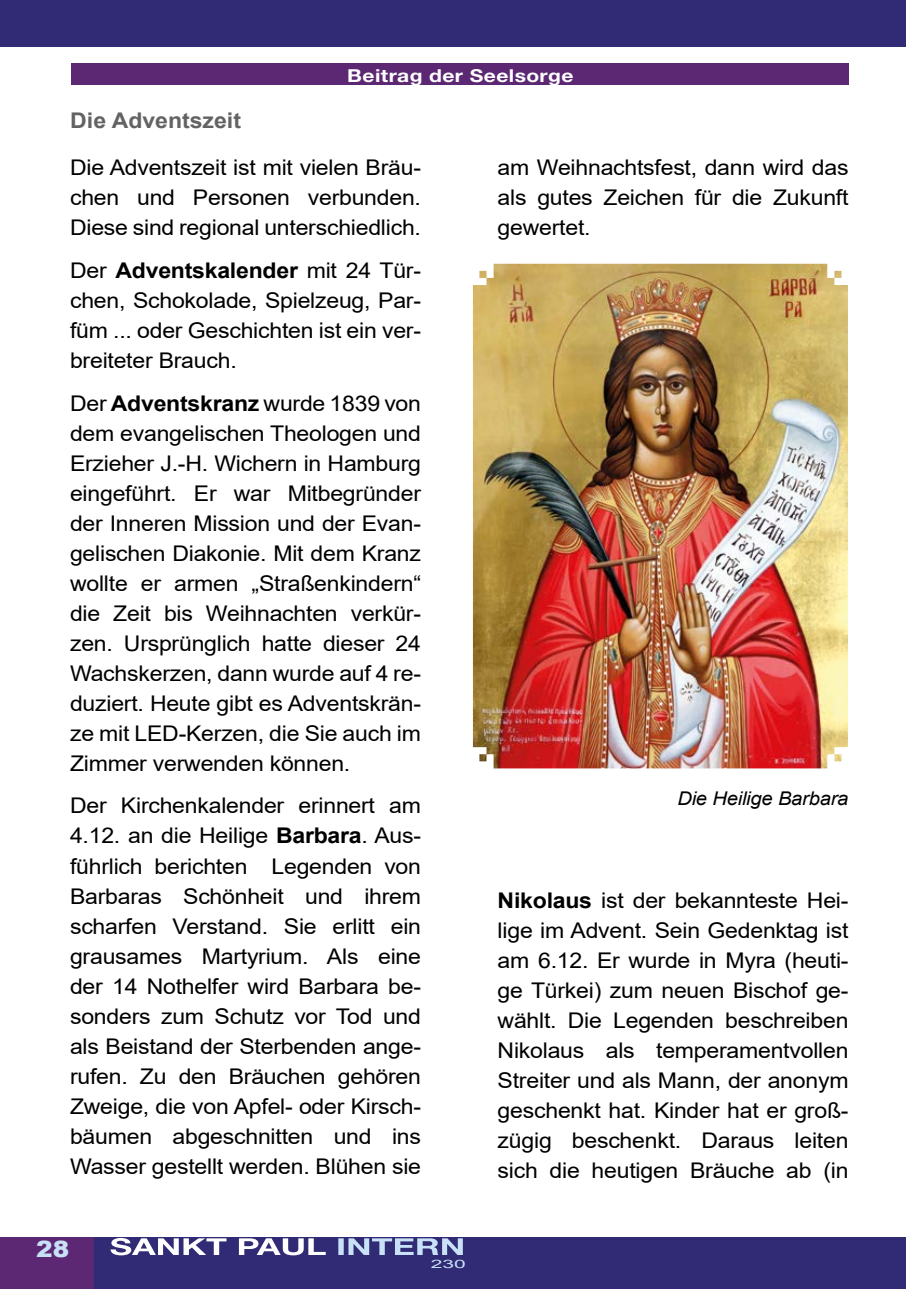
<style>
.page{position:relative;width:906px;height:1289px;background:#fff}
.page>*{position:absolute;margin:0;border:0;box-sizing:border-box;transform-origin:0 0}
.t1{font:900 22.5px "Arial";color:#c8e1f6;scale:1.1 1}
.t2{font:21.6px/30px "Arial";letter-spacing:-.01em;color:#000;text-align:justify;scale:1.07 1}
.t3{font:700 21.6px "Arial";color:#646363;scale:1.07 1}
.t4{font:italic 18.9px "Arial";letter-spacing:-.01em;color:#000;scale:1.07 1}
.t5{font:700 17.85px "Helvetica Neue LT Std";letter-spacing:.02em;color:#fff;scale:1.18 1}
.t6{font:11.55px "Arial";color:#c8e1f6;scale:1.82 1}
.s1{font-weight:700}
</style>
<div class="page">
<div style="left:0;top:0;width:906px;height:47px;background:#312a74"></div>
<div style="left:94px;top:1237px;width:812px;height:51px;background:#312a74"></div>
<div style="left:0;top:1237px;width:94px;height:51px;background:#5c2874"></div>
<svg style="left:338px;top:1238px;width:125px;height:16px"></svg>
<svg style="left:110px;top:1238px;width:216px;height:17px"></svg>
<div style="left:71px;top:64px;width:777px;height:21px;background:#5c2874"></div>
<img style="left:473px;top:264px;width:375px;height:504px">
<p class="t5" style="left:347px;top:64px;width:193px">Beitrag der Seelsorge</p>
<p class="t3" style="left:70px;top:105px;width:161px">Die Adventszeit</p>
<p class="t2" style="left:70px;top:152px;width:329px">Die Adventszeit ist mit vielen Bräu&shy;chen und Personen verbunden.<br>Diese sind regional unterschiedlich.</p>
<p class="t2" style="left:70px;top:255px;width:329px">Der <span class="s1">Adventskalender</span> mit 24 Tür&shy;chen, Schokolade, Spielzeug, Par&shy;füm ... oder Geschichten ist ein ver&shy;breiteter Brauch.</p>
<p class="t2" style="left:70px;top:388px;width:329px">Der <span class="s1">Adventskranz</span> wurde 1839 von dem evangelischen Theologen und Erzieher J.-H. Wichern in Hamburg eingeführt. Er war Mitbegründer der Inneren Mission und der Evan&shy;gelischen Diakonie. Mit dem Kranz wollte er armen „Straßenkindern“ die Zeit bis Weihnachten verkür&shy;zen. Ursprünglich hatte dieser 24<br>Wachskerzen, dann wurde auf 4 re&shy;duziert. Heute gibt es Adventskrän&shy;ze mit LED-Kerzen, die Sie auch im Zimmer verwenden können.</p>
<p class="t2" style="left:70px;top:790px;width:329px">Der Kirchenkalender erinnert am 4.12. an die Heilige <span class="s1">Barbara</span>. Aus&shy;führlich berichten Legenden von Barbaras Schönheit und ihrem scharfen Verstand. Sie erlitt ein grausames Martyrium. Als eine der 14 Nothelfer wird Barbara be&shy;sonders zum Schutz vor Tod und als Beistand der Sterbenden ange&shy;rufen. Zu den Bräuchen gehören Zweige, die von Apfel- oder Kirsch&shy;bäumen abgeschnitten und ins Wasser gestellt werden. Blühen sie</p>
<p class="t1" style="left:36px;top:1232px;width:32px">28</p>
<p class="t6" style="left:431px;top:1255px;width:21px">230</p>
<p class="t2" style="left:497px;top:152px;width:329px">am Weihnachtsfest, dann wird das als gutes Zeichen für die Zukunft gewertet.</p>
<p class="t4" style="left:677px;top:786px;width:161px">Die Heilige Barbara</p>
<p class="t2" style="left:497px;top:885px;width:329px"><span class="s1">Nikolaus</span> ist der bekannteste Hei&shy;lige im Advent. Sein Gedenktag ist am 6.12. Er wurde in Myra (heuti&shy;ge Türkei) zum neuen Bischof ge&shy;wählt. Die Legenden beschreiben Nikolaus als temperamentvollen Streiter und als Mann, der anonym geschenkt hat. Kinder hat er groß&shy;zügig beschenkt. Daraus leiten sich die heutigen Bräuche ab (in</p>
</div>
